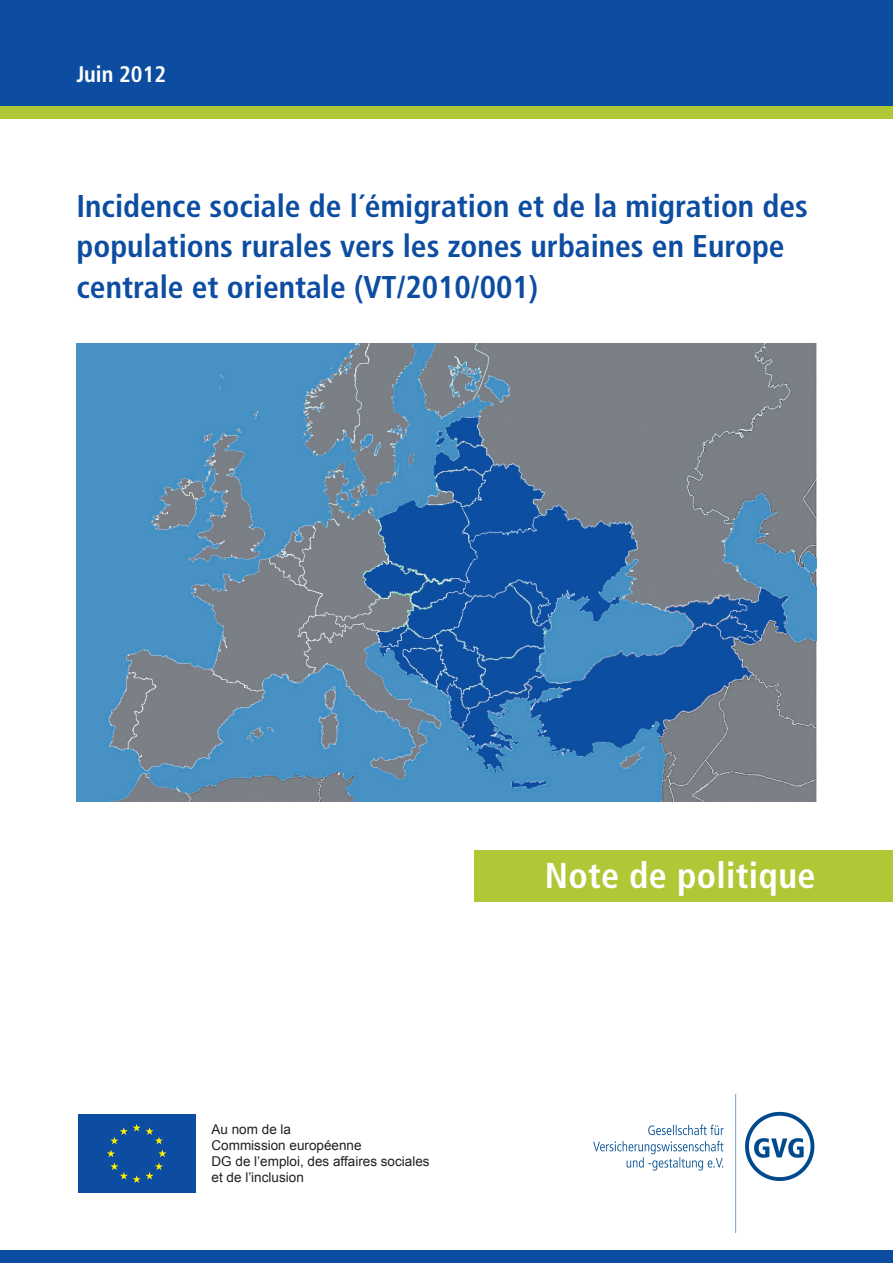
<style>
.page{position:relative;width:893px;height:1263px;background:#fff}
.page>*{position:absolute;margin:0;border:0;box-sizing:border-box;transform-origin:0 0}
.t1{font:700 condensed 36px "Frutiger";letter-spacing:.01em;color:#fff}
.t2{font:700 condensed 31.5px/40.5px "Frutiger";color:#0d4da1}
.t3{font:700 condensed 22.5px "Frutiger";color:#fff}
.t4{font:13.5px/16.2px "Arial";color:#231f20}
</style>
<div class="page">
<div style="left:0;top:0;width:893px;height:106px;background:#0d4da1"></div>
<div style="left:0;top:106px;width:893px;height:13px;background:#b0c836"></div>
<div style="left:0;top:1250px;width:893px;height:13px;background:#0d4da1"></div>
<img style="left:77px;top:344px;width:739px;height:457px">
<div style="left:475px;top:850px;width:418px;height:52px;background:#b0c836"></div>
<div style="left:78px;top:1114px;width:118px;height:79px;background:#0d4da1"></div>
<svg style="left:107px;top:1124px;width:59px;height:59px"></svg>
<img style="left:593px;top:1093px;width:222px;height:140px">
<p class="t3" style="left:77px;top:61px;width:91px">Juin 2012</p>
<p class="t2" style="left:77px;top:186px;width:733px">Incidence sociale de l´émigration et de la migration des populations rurales vers les zones urbaines en Europe centrale et orientale (VT/2010/001)</p>
<p class="t4" style="left:212px;top:1121px;width:220px">Au nom de la<br>Commission européenne<br>DG de l’emploi, des affaires sociales et de l’inclusion</p>
<p class="t1" style="left:545px;top:854px;width:272px">Note de politique</p>
</div>
